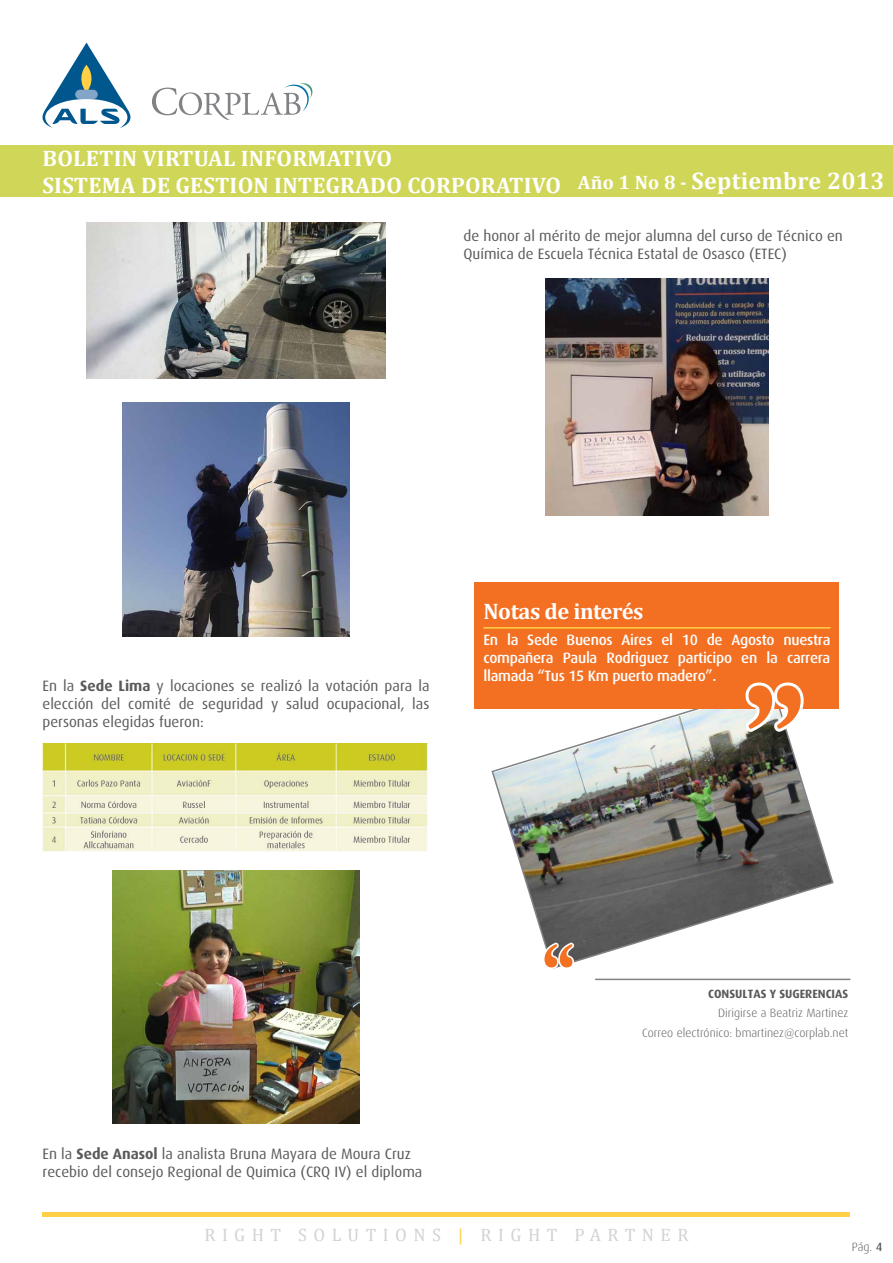
<style>
.page{position:relative;width:893px;height:1263px;background:#fff}
.page>*{position:absolute;margin:0;border:0;box-sizing:border-box;transform-origin:0 0}
.t1{font:700 22.5px/27px "Cambria";letter-spacing:.01em;color:#fff}
.t2{font:700 22.5px "Cambria";letter-spacing:-.02em;color:#fff}
.t3{font:18px "Cambria";letter-spacing:.36em;color:#d1d3d4}
.t4{font:15px/18px "Dax";color:#58595b}
.t5{font:500 15px/18px "Dax";letter-spacing:-.02em;color:#fff;text-align:justify}
.t6{font:300 12px/19.2px "Dax";color:#58595b;text-align:right}
.t7{font:700 12px "Dax";color:#58595b}
.s1{font-weight:700}
.s2{color:#ffd046}
.s3{font-weight:500}
</style>
<div class="page">
<div style="left:0;top:145px;width:893px;height:52px;background:#d0d657"></div>
<svg style="left:43px;top:43px;width:87px;height:85px"></svg>
<svg style="left:152px;top:83px;width:161px;height:37px"></svg>
<hr style="left:43px;top:1212px;width:807px;height:4px;background:#ffd046">
<img style="left:86px;top:223px;width:300px;height:156px">
<img style="left:123px;top:403px;width:226px;height:234px">
<img style="left:43px;top:744px;width:385px;height:107px">
<img style="left:113px;top:870px;width:246px;height:254px">
<img style="left:546px;top:278px;width:222px;height:237px">
<hr style="left:595px;top:979px;width:255px;height:1px;background:#808285">
<img style="left:491px;top:709px;width:343px;height:254px">
<div style="left:475px;top:583px;width:364px;height:126px;background:#f36f21"></div>
<hr style="left:483px;top:627px;width:347px;height:2px;background:#ffd046">
<svg style="left:745px;top:682px;width:59px;height:50px"></svg>
<svg style="left:543px;top:943px;width:31px;height:26px"></svg>
<h1 class="t1" style="left:43px;top:144px;width:844px">BOLETIN VIRTUAL INFORMATIVO<br>SISTEMA DE GESTION INTEGRADO CORPORATIVO <sup>Año</sup> <sup>1</sup> <sup>No</sup> <sup>8</sup> <sup>-</sup> <sup>Septiembre</sup> <sup>2013</sup></h1>
<p class="t4" style="left:463px;top:226px;width:381px">de honor al mérito de mejor alumna del curso de Técnico en<br>Química de Escuela Técnica Estatal de Osasco (ETEC)</p>
<p class="t4" style="left:43px;top:676px;width:388px;text-align:justify">En la <span class="s1">Sede Lima</span> y locaciones se realizó la votación para la elección del comité de seguridad y salud ocupacional, las personas elegidas fueron:</p>
<h1 class="t2" style="left:483px;top:595px;width:162px">Notas de interés</h1>
<p class="t5" style="left:483px;top:631px;width:348px">En la Sede Buenos Aires el 10 de Agosto nuestra compañera Paula Rodriguez participo en la carrera llamada “Tus 15 Km puerto madero”.</p>
<p class="t4" style="left:43px;top:1144px;width:381px">En la <span class="s1">Sede Anasol</span> la analista Bruna Mayara de Moura Cruz recebio del consejo Regional de Quimica (CRQ IV) el diploma</p>
<p class="t7" style="left:708px;top:987px;width:142px">CONSULTAS Y SUGERENCIAS</p>
<p class="t6" style="left:642px;top:1004px;width:208px">Dirigirse a Beatriz Martinez<br>Correo electrónico: bmartinez@corplab.net</p>
<p class="t3" style="left:204px;top:1224px;width:486px">RIGHT SOLUTIONS <span class="s2">|</span> RIGHT PARTNER</p>
<p class="t6" style="left:852px;top:1237px;width:32px">Pág. <span class="s3">4</span></p>
</div>
